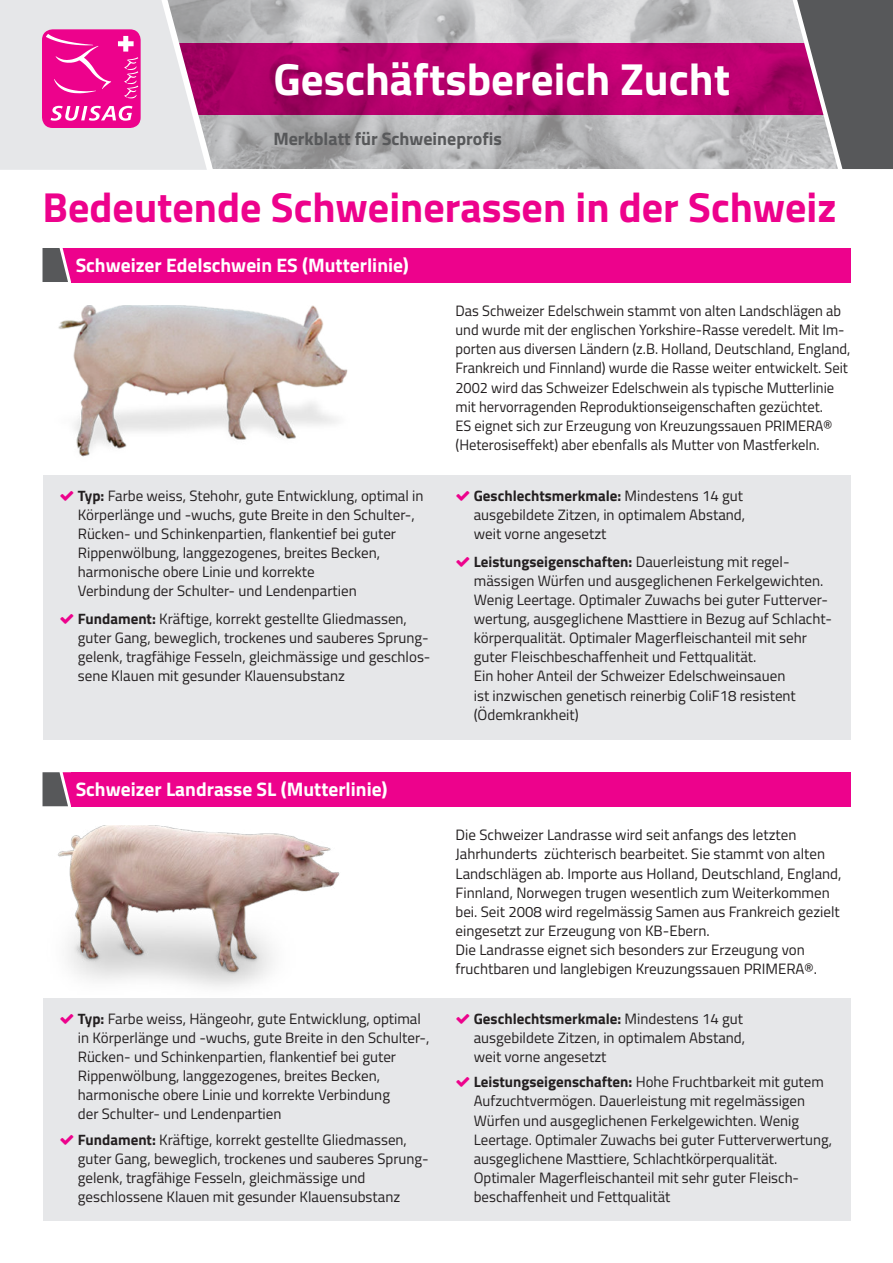
<style>
.page{position:relative;width:893px;height:1263px;background:#fff}
.page>*{position:absolute;margin:0;border:0;box-sizing:border-box;transform-origin:0 0}
.t1{font:700 45px "Titillium Web";color:#fff}
.t2{font:700 42px "Titillium Web";color:#ed028c}
.t3{font:700 19.5px "Titillium Web";color:#fff}
.t4{font:700 18px "Titillium Web";color:#57585a}
.t5{font:15px/19.2px "Titillium Web";color:#231f20}
.s1{font-weight:700}
</style>
<div class="page">
<img style="left:213px;top:0;width:573px;height:169px">
<svg style="left:213px;top:43px;width:573px;height:71px;background:#b5006c"></svg>
<svg style="left:786px;top:0;width:107px;height:169px;background:#786673"></svg>
<svg style="left:0;top:0;width:213px;height:170px;background:#e2a4ca"></svg>
<img style="left:58px;top:306px;width:290px;height:151px">
<img style="left:58px;top:825px;width:282px;height:162px">
<div style="left:43px;top:475px;width:807px;height:264px;background:#e6e7e9"></div>
<div style="left:43px;top:998px;width:807px;height:222px;background:#e6e7e9"></div>
<svg style="left:43px;top:248px;width:28px;height:34px"></svg>
<div style="left:71px;top:248px;width:779px;height:34px;background:#ed028c"></div>
<svg style="left:43px;top:772px;width:28px;height:34px"></svg>
<div style="left:71px;top:772px;width:779px;height:34px;background:#ed028c"></div>
<h1 class="t1" style="left:273px;top:62px;width:458px">Geschäftsbereich Zucht</h1>
<p class="t4" style="left:273px;top:131px;width:230px">Merkblatt für Schweineprofis</p>
<h2 class="t2" style="left:43px;top:190px;width:795px">Bedeutende Schweinerassen in der Schweiz</h2>
<h3 class="t3" style="left:76px;top:257px;width:335px">Schweizer Edelschwein ES (Mutterlinie)</h3>
<p class="t5" style="left:78px;top:486px;width:347px"><span class="s1">Typ:</span> Farbe weiss, Stehohr, gute Entwicklung, optimal in Körperlänge und -wuchs, gute Breite in den Schulter-, Rücken- und Schinkenpartien, flankentief bei guter Rippenwölbung, langgezogenes, breites Becken, harmonische obere Linie und korrekte<br>Verbindung der Schulter- und Lendenpartien</p>
<p class="t5" style="left:78px;top:609px;width:354px"><span class="s1">Fundament:</span> Kräftige, korrekt gestellte Gliedmassen, guter Gang, beweglich, trockenes und sauberes Sprung&shy;gelenk, tragfähige Fesseln, gleichmässige und geschlos&shy;sene Klauen mit gesunder Klauensubstanz</p>
<h3 class="t3" style="left:76px;top:781px;width:313px">Schweizer Landrasse SL (Mutterlinie)</h3>
<p class="t5" style="left:78px;top:1009px;width:353px"><span class="s1">Typ:</span> Farbe weiss, Hängeohr, gute Entwicklung, optimal in Körperlänge und -wuchs, gute Breite in den Schulter-, Rücken- und Schinkenpartien, flankentief bei guter Rippenwölbung, langgezogenes, breites Becken, harmonische obere Linie und korrekte Verbindung<br>der Schulter- und Lendenpartien</p>
<p class="t5" style="left:78px;top:1130px;width:352px"><span class="s1">Fundament:</span> Kräftige, korrekt gestellte Gliedmassen, guter Gang, beweglich, trockenes und sauberes Sprung&shy;gelenk, tragfähige Fesseln, gleichmässige und geschlossene Klauen mit gesunder Klauensubstanz</p>
<p class="t5" style="left:455px;top:301px;width:396px">Das Schweizer Edelschwein stammt von alten Landschlägen ab und wurde mit der englischen Yorkshire-Rasse veredelt. Mit Im&shy;porten aus diversen Ländern (z.B. Holland, Deutschland, England, Frankreich und Finnland) wurde die Rasse weiter entwickelt. Seit 2002 wird das Schweizer Edelschwein als typische Mutterlinie mit hervorragenden Reproduktionseigenschaften gezüchtet.<br>ES eignet sich zur Erzeugung von Kreuzungssauen PRIMERA® (Heterosiseffekt) aber ebenfalls als Mutter von Mastferkeln.</p>
<p class="t5" style="left:474px;top:486px;width:273px"><span class="s1">Geschlechtsmerkmale:</span> Mindestens 14 gut ausgebildete Zitzen, in optimalem Abstand, weit vorne angesetzt</p>
<p class="t5" style="left:474px;top:552px;width:360px"><span class="s1">Leistungseigenschaften:</span> Dauerleistung mit regel&shy;mässigen Würfen und ausgeglichenen Ferkelgewichten.<br>Wenig Leertage. Optimaler Zuwachs bei guter Futterver&shy;wertung, ausgeglichene Masttiere in Bezug auf Schlacht&shy;körperqualität. Optimaler Magerfleischanteil mit sehr guter Fleischbeschaffenheit und Fettqualität.<br>Ein hoher Anteil der Schweizer Edelschweinsauen<br>ist inzwischen genetisch reinerbig ColiF18 resistent (Ödemkrankheit)</p>
<p class="t5" style="left:455px;top:826px;width:388px">Die Schweizer Landrasse wird seit anfangs des letzten Jahrhunderts züchterisch bearbeitet. Sie stammt von alten Landschlägen ab. Importe aus Holland, Deutschland, England, Finnland, Norwegen trugen wesentlich zum Weiterkommen bei. Seit 2008 wird regelmässig Samen aus Frankreich gezielt eingesetzt zur Erzeugung von KB-Ebern.<br>Die Landrasse eignet sich besonders zur Erzeugung von fruchtbaren und langlebigen Kreuzungssauen PRIMERA®.</p>
<p class="t5" style="left:474px;top:1009px;width:273px"><span class="s1">Geschlechtsmerkmale:</span> Mindestens 14 gut ausgebildete Zitzen, in optimalem Abstand, weit vorne angesetzt</p>
<p class="t5" style="left:474px;top:1073px;width:360px"><span class="s1">Leistungseigenschaften:</span> Hohe Fruchtbarkeit mit gutem Aufzuchtvermögen. Dauerleistung mit regelmässigen Würfen und ausgeglichenen Ferkelgewichten. Wenig Leertage. Optimaler Zuwachs bei guter Futterverwertung, ausgeglichene Masttiere, Schlachtkörperqualität.<br>Optimaler Magerfleischanteil mit sehr guter Fleisch&shy;beschaffenheit und Fettqualität</p>
</div>
